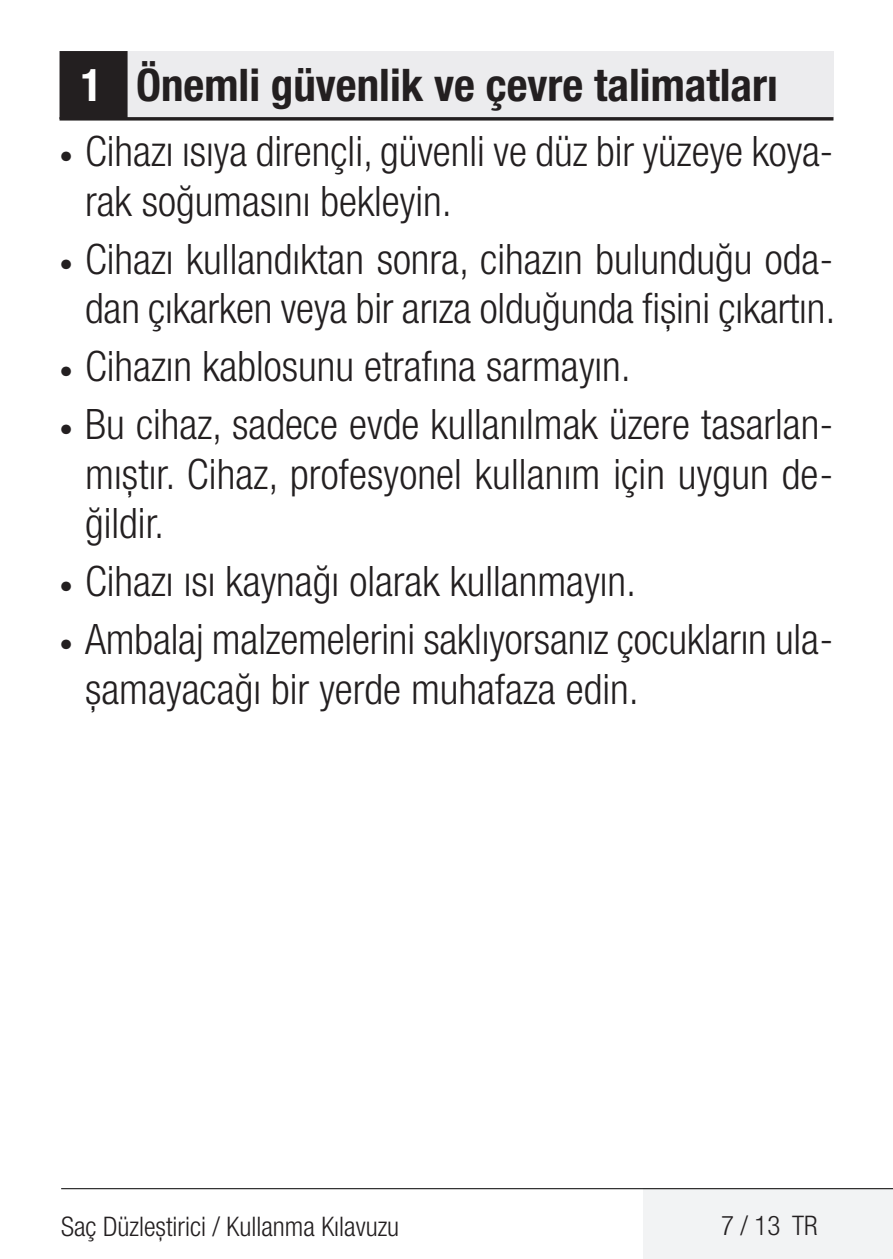
<style>
.page{position:relative;width:893px;height:1259px;background:#fff}
.page>*{position:absolute;margin:0;border:0;box-sizing:border-box;transform-origin:0 0}
.t1{font:700 condensed 45px "Helvetica Neue LT Pro";color:#231f20}
.t2{font:300 condensed 42px/49.5px "Helvetica Neue LT Pro";color:#231f20}
.t3{font:300 condensed 27px "Helvetica Neue LT Pro";color:#231f20}
.s1{color:#fff}
.s2{font-weight:700;font-size:27px}
</style>
<div class="page">
<div style="left:644px;top:1188px;width:249px;height:71px;background:#f2f3f4"></div>
<hr style="left:61px;top:1188px;width:832px;height:1px;background:#000">
<div style="left:60px;top:51px;width:773px;height:68px;background:#ececee"></div>
<hr style="left:60px;top:117px;width:773px;height:3px;background:#231f20">
<div style="left:61px;top:53px;width:65px;height:65px;background:#231f20"></div>
<div style="left:60px;top:51px;width:68px;height:68px;border:3px solid #231f20"></div>
<p class="t1" style="left:81px;top:58px;width:699px"><span class="s1">1</span> Önemli güvenlik ve çevre talimatları</p>
<p class="t2" style="left:85px;top:126px;width:750px;text-indent:-26px"><span class="s2">•</span> Cihazı ısıya dirençli, güvenli ve düz bir yüzeye koya&shy;rak soğumasını bekleyin.</p>
<p class="t2" style="left:60px;top:234px;width:777px;text-align:right"><span class="s2">•</span> Cihazı kullandıktan sonra, cihazın bulunduğu oda&shy;dan çıkarken veya bir arıza olduğunda fişini çıkartın.</p>
<p class="t2" style="left:60px;top:341px;width:573px"><span class="s2">•</span> Cihazın kablosunu etrafına sarmayın.</p>
<p class="t2" style="left:85px;top:399px;width:750px;text-align:justify;text-indent:-26px"><span class="s2">•</span> Bu cihaz, sadece evde kullanılmak üzere tasarlan&shy;mıştır. Cihaz, profesyonel kullanım için uygun de&shy;ğildir.</p>
<p class="t2" style="left:60px;top:556px;width:578px"><span class="s2">•</span> Cihazı ısı kaynağı olarak kullanmayın.</p>
<p class="t2" style="left:85px;top:614px;width:750px;text-indent:-26px"><span class="s2">•</span> Ambalaj malzemelerini saklıyorsanız çocukların ula&shy;şamayacağı bir yerde muhafaza edin.</p>
<p class="t3" style="left:61px;top:1210px;width:340px">Saç Düzleştirici / Kullanma Kılavuzu</p>
<p class="t3" style="left:721px;top:1209px;width:98px">7 / 13 TR</p>
</div>
